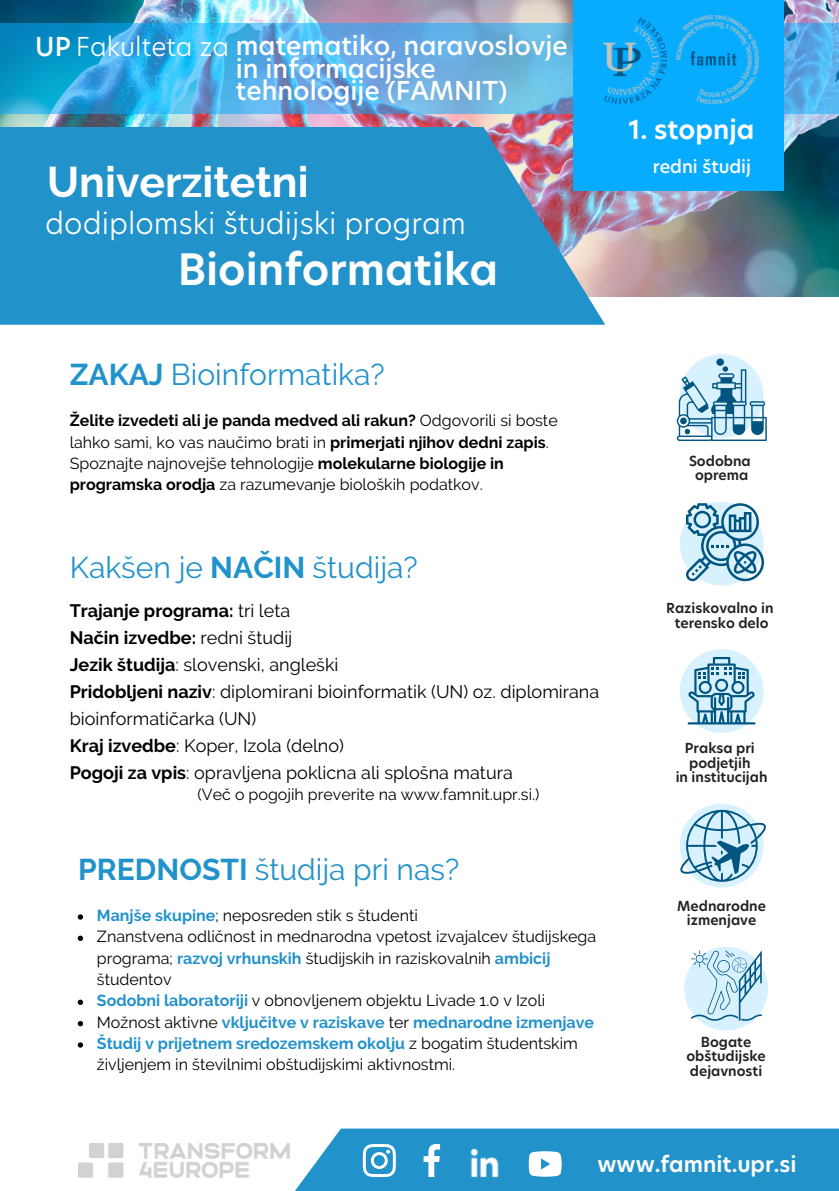
<style>
.page{position:relative;width:839px;height:1191px;background:#fff}
.page>*{position:absolute;margin:0;border:0;box-sizing:border-box;transform-origin:0 0}
.t1{font:700 42.6px "Raleway";color:#fff}
.t2{font:600 42.4px "Hero New";color:#fff}
.t3{font:30px "Raleway";color:#2292cb}
.t4{font:300 29.2px "Hero New";color:#fff}
.t5{font:600 26px "Hero New";color:#fff}
.t6{font:500 25.6px/22.4px "Hero New";color:#fff}
.t7{font:600 21.4px "Hero New";color:#fff}
.t8{font:18px/27px "Raleway";color:#000}
.t9{font:700 18px "Raleway";color:#000}
.t10{font:500 18px "Hero New";color:#fff}
.t11{font:500 17.8px "Hero New";color:#fff}
.t12{font:16px/21.4px "Raleway";color:#000}
.t13{font:700 16px "Raleway";color:#2292cb}
.t14{font:600 13.6px/14.4px "Hero New";color:#212121;text-align:center}
.s1{font-weight:300}
.s2{font-weight:700}
.s3{font-weight:400}
.s4{font-weight:700;color:#2292cb}
.s5{font-weight:400;color:#000}
</style>
<div class="page">
<img style="left:0;top:0;width:838px;height:297px">
<svg style="left:0;top:23px;width:838px;height:90px;background:#4dabe0"></svg>
<div style="left:573px;top:0;width:210px;height:191px;background:#08acff"></div>
<div style="left:0;top:224px;width:605px;height:101px;background:#2292cb"></div>
<div style="left:0;top:127px;width:545px;height:101px;background:#2292cb"></div>
<img style="left:603px;top:15px;width:155px;height:89px">
<img style="left:78px;top:1143px;width:211px;height:35px">
<svg style="left:289px;top:1129px;width:549px;height:62px;background:#399dd0"></svg>
<div style="left:679px;top:354px;width:84px;height:84px;background:#d8f1ff;border-radius:50%"></div>
<svg style="left:679px;top:804px;width:84px;height:84px"></svg>
<svg style="left:679px;top:810px;width:87px;height:72px"></svg>
<svg style="left:684px;top:947px;width:84px;height:84px"></svg>
<svg style="left:691px;top:950px;width:70px;height:72px;background:#badaec"></svg>
<svg style="left:679px;top:502px;width:84px;height:84px"></svg>
<svg style="left:679px;top:649px;width:84px;height:84px"></svg>
<svg style="left:687px;top:657px;width:68px;height:67px;background:#8fbbd3"></svg>
<svg style="left:686px;top:503px;width:78px;height:78px;background:#93bed4"></svg>
<div style="left:716px;top:358px;width:8px;height:8px;background:#005581;border-radius:50%"></div>
<svg style="left:676px;top:366px;width:90px;height:75px"></svg>
<svg style="left:78px;top:914px;width:5px;height:6px"></svg>
<svg style="left:78px;top:936px;width:5px;height:5px"></svg>
<svg style="left:78px;top:1000px;width:5px;height:5px"></svg>
<svg style="left:78px;top:1021px;width:5px;height:5px"></svg>
<svg style="left:78px;top:1042px;width:5px;height:6px"></svg>
<p class="t6" style="left:35px;top:35px;width:534px">UP <span class="s1">Fakulteta za</span> matematiko, naravoslovje</p>
<p class="t6" style="left:236px;top:58px;width:273px">in informacijske tehnologije (FAMNIT)</p>
<p class="t1" style="left:47px;top:157px;width:263px">Univerzitetni</p>
<p class="t4" style="left:45px;top:203px;width:422px">dodiplomski študijski program</p>
<p class="t2" style="left:178px;top:240px;width:322px">Bioinformatika</p>
<p class="t3" style="left:70px;top:357px;width:316px"><span class="s2">ZAKAJ</span> Bioinformatika?</p>
<p class="t12" style="left:70px;top:410px;width:489px"><span class="s2">Želite izvedeti ali je panda medved ali rakun?</span> Odgovorili si boste lahko sami, ko vas naučimo brati in <span class="s2">primerjati njihov dedni zapis</span>.<br>Spoznajte najnovejše tehnologije <span class="s2">molekularne biologije in programska orodja</span> za razumevanje bioloških podatkov.</p>
<p class="t3" style="left:70px;top:550px;width:349px">Kakšen je <span class="s2">NAČIN</span> študija?</p>
<p class="t9" style="left:70px;top:600px;width:222px">Trajanje programa: <span class="s3">tri leta</span></p>
<p class="t9" style="left:70px;top:627px;width:224px">Način izvedbe: <span class="s3">redni študij</span></p>
<p class="t8" style="left:70px;top:651px;width:270px"><span class="s2">Jezik študija</span>: slovenski, angleški</p>
<p class="t8" style="left:70px;top:678px;width:531px"><span class="s2">Pridobljeni naziv</span>: diplomirani bioinformatik (UN) oz. diplomirana bioinformatičarka (UN)</p>
<p class="t8" style="left:70px;top:732px;width:276px"><span class="s2">Kraj izvedbe</span>: Koper, Izola (delno)</p>
<p class="t8" style="left:70px;top:759px;width:444px"><span class="s2">Pogoji za vpis</span>: opravljena poklicna ali splošna matura</p>
<p class="t12" style="left:197px;top:784px;width:343px">(Več o pogojih preverite na www.famnit.upr.si.)</p>
<p class="t3" style="left:78px;top:852px;width:382px"><span class="s2">PREDNOSTI</span> študija pri nas?</p>
<p class="t12" style="left:97px;top:905px;width:322px"><span class="s4">Manjše skupine</span>; neposreden stik s študenti</p>
<p class="t12" style="left:97px;top:926px;width:500px">Znanstvena odličnost in mednarodna vpetost izvajalcev študijskega programa; <span class="s4">razvoj vrhunskih</span> študijskih in raziskovalnih <span class="s4">ambicij </span>študentov</p>
<p class="t12" style="left:97px;top:990px;width:450px"><span class="s4">Sodobni laboratoriji</span> v obnovljenem objektu Livade 1.0 v Izoli</p>
<p class="t13" style="left:97px;top:1013px;width:498px"><span class="s5">Možnost aktivne</span> vključitve v raziskave <span class="s5">ter</span> mednarodne izmenjave</p>
<p class="t12" style="left:97px;top:1033px;width:482px"><span class="s4">Študij v prijetnem sredozemskem okolju</span> z bogatim študentskim življenjem in številnimi obštudijskimi aktivnostmi.</p>
<p class="t5" style="left:628px;top:111px;width:127px">1. stopnja</p>
<p class="t11" style="left:652px;top:154px;width:100px">redni študij</p>
<p class="t10" style="left:664px;top:145px;width:101px">redni študij</p>
<p class="t14" style="left:689px;top:454px;width:63px">Sodobna</p>
<p class="t14" style="left:695px;top:468px;width:55px">oprema</p>
<p class="t14" style="left:666px;top:601px;width:109px">Raziskovalno in</p>
<p class="t14" style="left:674px;top:616px;width:95px">terensko delo</p>
<p class="t14" style="left:685px;top:741px;width:71px">Praksa pri</p>
<p class="t14" style="left:689px;top:756px;width:63px">podjetjih</p>
<p class="t14" style="left:675px;top:770px;width:93px">in institucijah</p>
<p class="t14" style="left:677px;top:899px;width:90px">Mednarodne izmenjave</p>
<p class="t14" style="left:686px;top:1035px;width:81px">Bogate obštudijske dejavnosti</p>
<p class="t7" style="left:597px;top:1150px;width:200px">www.famnit.upr.si</p>
</div>
